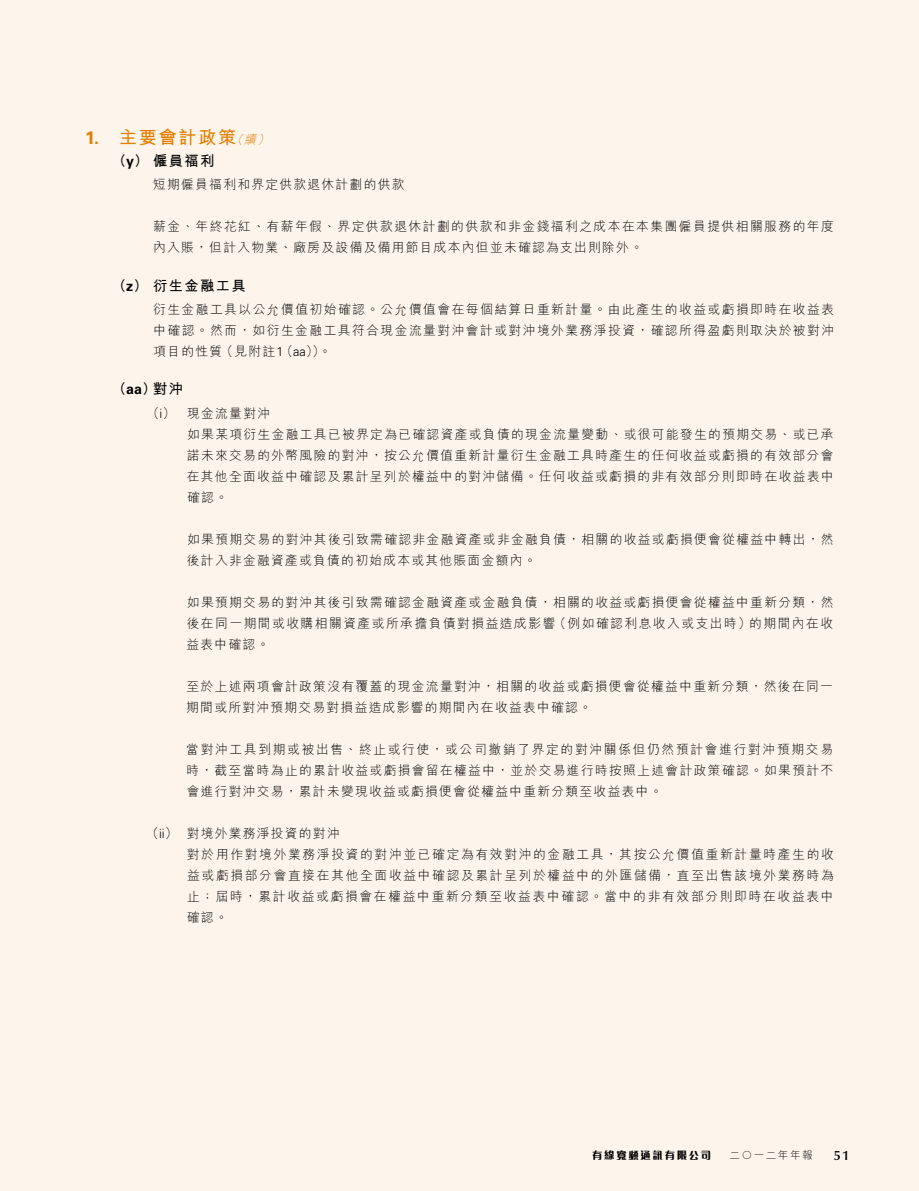
<style>
.page{position:relative;width:919px;height:1191px;background:#fff}
.page>*{position:absolute;margin:0;border:0;box-sizing:border-box;transform-origin:0 0}
.t1{font:700 18px "M Hei HK";letter-spacing:.1em;color:#e17e00}
.t2{font:700 14.25px "M Hei HK";letter-spacing:.1em;color:#000}
.t3{font:600 13.5px "Optima LT Std";color:#000}
.t4{font:300 12.75px/21px "M Hei HK";letter-spacing:.105em;color:#000}
.t5{font:300 12.75px/21px "M Hei HK";letter-spacing:.13em;color:#000}
.t6{font:700 10.5px "M Ngai HK";letter-spacing:.15em;color:#000}
.s1{font-family:"Univers LT Std"}
.s2{font-weight:300;font-style:italic;font-size:12px}
.s3{font-family:"M Hei HK";font-weight:300}
</style>
<div class="page">
<div style="left:0;top:0;width:918px;height:1191px;background:#fdf5eb"></div>
<h1 class="t1" style="left:85px;top:124px;width:189px"><span class="s1">1.</span> 主要會計政策<span class="s2">（續）</span></h1>
<p class="t2" style="left:112px;top:150px;width:104px">（<span class="s1">y</span>）僱員福利</p>
<p class="t4" style="left:153px;top:173px;width:253px">短期僱員福利和界定供款退休計劃的供款</p>
<p class="t4" style="left:153px;top:215px;width:682px">薪金、年終花紅、有薪年假、界定供款退休計劃的供款和非金錢福利之成本在本集團僱員提供相關服務的年度內入賬，但計入物業、廠房及設備及備用節目成本內但並未確認為支出則除外。</p>
<p class="t2" style="left:112px;top:275px;width:135px">（<span class="s1">z</span>）衍生金融工具</p>
<p class="t4" style="left:153px;top:298px;width:682px;text-align:justify">衍生金融工具以公允價值初始確認。公允價值會在每個結算日重新計量。由此產生的收益或虧損即時在收益表中確認。然而，如衍生金融工具符合現金流量對沖會計或對沖境外業務淨投資，確認所得盈虧則取決於被對沖項目的性質（見附註<span class="s1">1</span>（<span class="s1">aa</span>））。</p>
<p class="t2" style="left:112px;top:379px;width:73px">（<span class="s1">aa</span>）對沖</p>
<p class="t4" style="left:187px;top:402px;width:648px;text-indent:-40px">（<span class="s1">i</span>） 現金流量對沖<br>如果某項衍生金融工具已被界定為已確認資產或負債的現金流量變動、或很可能發生的預期交易、或已承諾未來交易的外幣風險的對沖，按公允價值重新計量衍生金融工具時產生的任何收益或虧損的有效部分會在其他全面收益中確認及累計呈列於權益中的對沖儲備。任何收益或虧損的非有效部分則即時在收益表中確認。</p>
<p class="t4" style="left:187px;top:528px;width:648px">如果預期交易的對沖其後引致需確認非金融資產或非金融負債，相關的收益或虧損便會從權益中轉出，然後計入非金融資產或負債的初始成本或其他賬面金額內。</p>
<p class="t4" style="left:186px;top:591px;width:648px;text-align:justify">如果預期交易的對沖其後引致需確認金融資產或金融負債，相關的收益或虧損便會從權益中重新分類，然後在同一期間或收購相關資產或所承擔負債對損益造成影響（例如確認利息收入或支出時）的期間內在收益表中確認。</p>
<p class="t4" style="left:186px;top:675px;width:648px">至於上述兩項會計政策沒有覆蓋的現金流量對沖，相關的收益或虧損便會從權益中重新分類，然後在同一期間或所對沖預期交易對損益造成影響的期間內在收益表中確認。</p>
<p class="t4" style="left:186px;top:738px;width:648px;text-align:justify">當對沖工具到期或被出售、終止或行使，或公司撤銷了界定的對沖關係但仍然預計會進行對沖預期交易時，截至當時為止的累計收益或虧損會留在權益中，並於交易進行時按照上述會計政策確認。如果預計不會進行對沖交易，累計未變現收益或虧損便會從權益中重新分類至收益表中。</p>
<p class="t5" style="left:187px;top:822px;width:648px;text-indent:-40px">（<span class="s1">ii</span>） 對境外業務淨投資的對沖<br>對於用作對境外業務淨投資的對沖並已確定為有效對沖的金融工具，其按公允價值重新計量時產生的收益或虧損部分會直接在其他全面收益中確認及累計呈列於權益中的外匯儲備，直至出售該境外業務時為止；屆時，累計收益或虧損會在權益中重新分類至收益表中確認。當中的非有效部分則即時在收益表中確認。</p>
<p class="t6" style="left:592px;top:1150px;width:222px">有線寬頻通訊有限公司 <span class="s3">　二○一二年年報</span></p>
<p class="t3" style="left:833px;top:1147px;width:17px">51</p>
</div>
